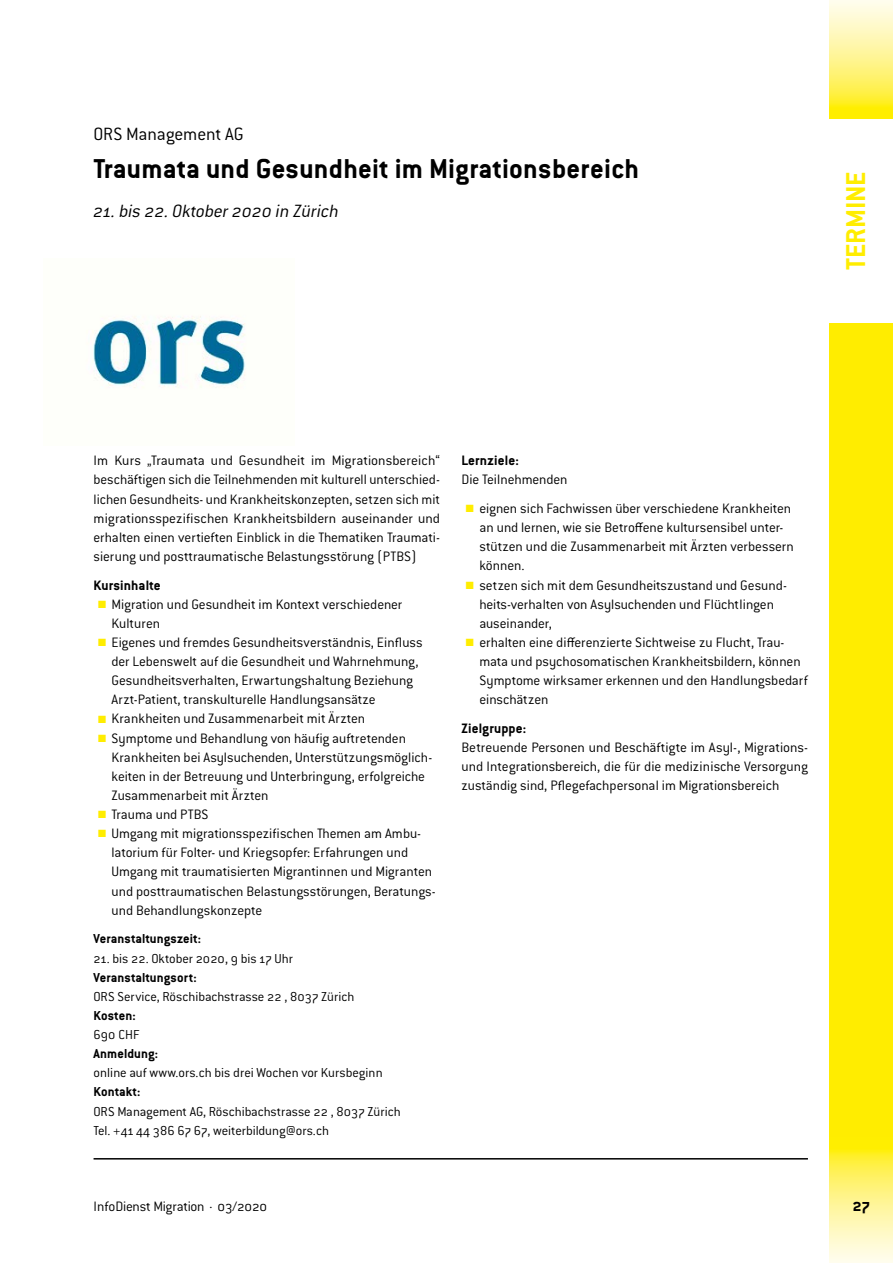
<style>
.page{position:relative;width:893px;height:1263px;background:#fff}
.page>*{position:absolute;margin:0;border:0;box-sizing:border-box;transform-origin:0 0}
.T02_Veranstaltungsti{font:700 30px "Conduit ITC Pro";letter-spacing:.01em;color:#000}
.t1{font:700 30px "Conduit ITC Pro";color:#ffed00}
.T04_Datum_der_Verans{font:italic 300 19.5px "Conduit ITC Pro";color:#000}
.T01_Veranstalter{font:300 19.5px "Conduit ITC Pro";letter-spacing:-.01em;color:#000}
.t2{font:700 18px "Conduit ITC Pro";color:#000}
.T05_Fließtext{font:300 15px/19.2px "Conduit ITC Pro";letter-spacing:-.005em;color:#000}
.T05a_Zwischenübersch{font:700 15px "Conduit ITC Pro";letter-spacing:.01em;color:#000}
.T07_Daten{font:300 14.25px "Conduit ITC Pro";color:#000}
.T07_Daten-2{font:700 14.25px "Conduit ITC Pro";letter-spacing:.01em;color:#000}
.s1{color:#ffed00}
</style>
<div class="page">
<div style="left:829px;top:119px;width:64px;height:1017px;background:#ffed00"></div>
<svg style="left:829px;top:1136px;width:64px;height:127px;background:#fff483"></svg>
<svg style="left:829px;top:0;width:64px;height:119px;background:#fff484"></svg>
<hr style="left:94px;top:1158px;width:714px;height:1px;background:#000">
<div style="left:829px;top:119px;width:64px;height:203px;background:#fff"></div>
<img style="left:92px;top:316px;width:154px;height:72px">
<p class="T01_Veranstalter" style="left:94px;top:123px;width:152px">ORS Management AG</p>
<p class="T02_Veranstaltungsti" style="left:94px;top:152px;width:547px">Traumata und Gesundheit im Migrationsbereich</p>
<p class="T04_Datum_der_Verans" style="left:94px;top:200px;width:247px">21. bis 22. Oktober 2020 in Zürich</p>
<h1 class="t1" style="left:838px;top:270px;width:100px;rotate:-90deg">TERMINE</h1>
<p class="T05_Fließtext" style="left:94px;top:451px;width:348px;text-align:justify">Im Kurs „Traumata und Gesundheit im Migrationsbereich“ beschäftigen sich die Teilnehmenden mit kulturell unterschied&shy;lichen Gesundheits- und Krankheitskonzepten, setzen sich mit migrationsspezifischen Krankheitsbildern auseinander und erhalten einen vertieften Einblick in die Thematiken Traumati&shy;sierung und posttraumatische Belastungsstörung (PTBS)</p>
<p class="T05a_Zwischenübersch" style="left:94px;top:576px;width:69px">Kursinhalte</p>
<p class="T05_Fließtext" style="left:112px;top:594px;width:292px;text-indent:-13px"><span class="s1">■</span> Migration und Gesundheit im Kontext verschiedener<br>Kulturen</p>
<p class="T05_Fließtext" style="left:112px;top:633px;width:313px;text-indent:-13px"><span class="s1">■</span> Eigenes und fremdes Gesundheitsverständnis, Einfluss der Lebenswelt auf die Gesundheit und Wahrnehmung, Gesundheitsverhalten, Erwartungshaltung Beziehung Arzt-Patient, transkulturelle Handlungsansätze</p>
<p class="T05_Fließtext" style="left:98px;top:709px;width:269px"><span class="s1">■</span> Krankheiten und Zusammenarbeit mit Ärzten</p>
<p class="T05_Fließtext" style="left:112px;top:728px;width:322px;text-indent:-13px"><span class="s1">■</span> Symptome und Behandlung von häufig auftretenden Krankheiten bei Asylsuchenden, Unterstützungsmöglich&shy;keiten in der Betreuung und Unterbringung, erfolgreiche Zusammenarbeit mit Ärzten</p>
<p class="T05_Fließtext" style="left:98px;top:805px;width:112px"><span class="s1">■</span> Trauma und PTBS</p>
<p class="T05_Fließtext" style="left:112px;top:824px;width:326px;text-indent:-13px"><span class="s1">■</span> Umgang mit migrationsspezifischen Themen am Ambu&shy;latorium für Folter- und Kriegsopfer: Erfahrungen und Umgang mit traumatisierten Migrantinnen und Migranten und posttraumatischen Belastungsstörungen, Beratungs&shy;und Behandlungskonzepte</p>
<p class="T07_Daten-2" style="left:94px;top:931px;width:109px">Veranstaltungszeit:</p>
<p class="T07_Daten" style="left:94px;top:950px;width:201px">21. bis 22. Oktober 2020, 9 bis 17 Uhr</p>
<p class="T07_Daten-2" style="left:94px;top:969px;width:105px">Veranstaltungsort:</p>
<p class="T07_Daten" style="left:94px;top:989px;width:262px">ORS Service, Röschibachstrasse 22 , 8037 Zürich</p>
<p class="T07_Daten-2" style="left:94px;top:1007px;width:44px">Kosten:</p>
<p class="T07_Daten" style="left:94px;top:1027px;width:48px">690 CHF</p>
<p class="T07_Daten-2" style="left:94px;top:1045px;width:66px">Anmeldung:</p>
<p class="T07_Daten" style="left:94px;top:1065px;width:291px">online auf www.ors.ch bis drei Wochen vor Kursbeginn</p>
<p class="T07_Daten-2" style="left:94px;top:1084px;width:48px">Kontakt:</p>
<p class="T07_Daten" style="left:94px;top:1103px;width:309px">ORS Management AG, Röschibachstrasse 22 , 8037 Zürich</p>
<p class="T07_Daten" style="left:94px;top:1122px;width:237px">Tel. +41 44 386 67 67, weiterbildung@ors.ch</p>
<p class="T05a_Zwischenübersch" style="left:461px;top:452px;width:59px">Lernziele:</p>
<p class="T05_Fließtext" style="left:461px;top:470px;width:108px">Die Teilnehmenden</p>
<p class="T05_Fließtext" style="left:479px;top:499px;width:316px;text-indent:-13px"><span class="s1">■</span> eignen sich Fachwissen über verschiedene Krankheiten an und lernen, wie sie Betroffene kultursensibel unter&shy;stützen und die Zusammenarbeit mit Ärzten verbessern können.</p>
<p class="T05_Fließtext" style="left:479px;top:575px;width:309px;text-indent:-13px"><span class="s1">■</span> setzen sich mit dem Gesundheitszustand und Gesund&shy;heits-verhalten von Asylsuchenden und Flüchtlingen auseinander,</p>
<p class="T05_Fließtext" style="left:479px;top:633px;width:330px;text-indent:-13px"><span class="s1">■</span> erhalten eine differenzierte Sichtweise zu Flucht, Trau&shy;mata und psychosomatischen Krankheitsbildern, können Symptome wirksamer erkennen und den Handlungsbedarf einschätzen</p>
<p class="T05a_Zwischenübersch" style="left:461px;top:720px;width:66px">Zielgruppe:</p>
<p class="T05_Fließtext" style="left:461px;top:738px;width:348px;text-align:justify">Betreuende Personen und Beschäftigte im Asyl-, Migrations&shy;und Integrationsbereich, die für die medizinische Versorgung zuständig sind, Pflegefachpersonal im Migrationsbereich</p>
<p class="T05_Fließtext" style="left:94px;top:1197px;width:175px">InfoDienst Migration · 03/2020</p>
<p class="t2" style="left:852px;top:1195px;width:19px">27</p>
</div>
